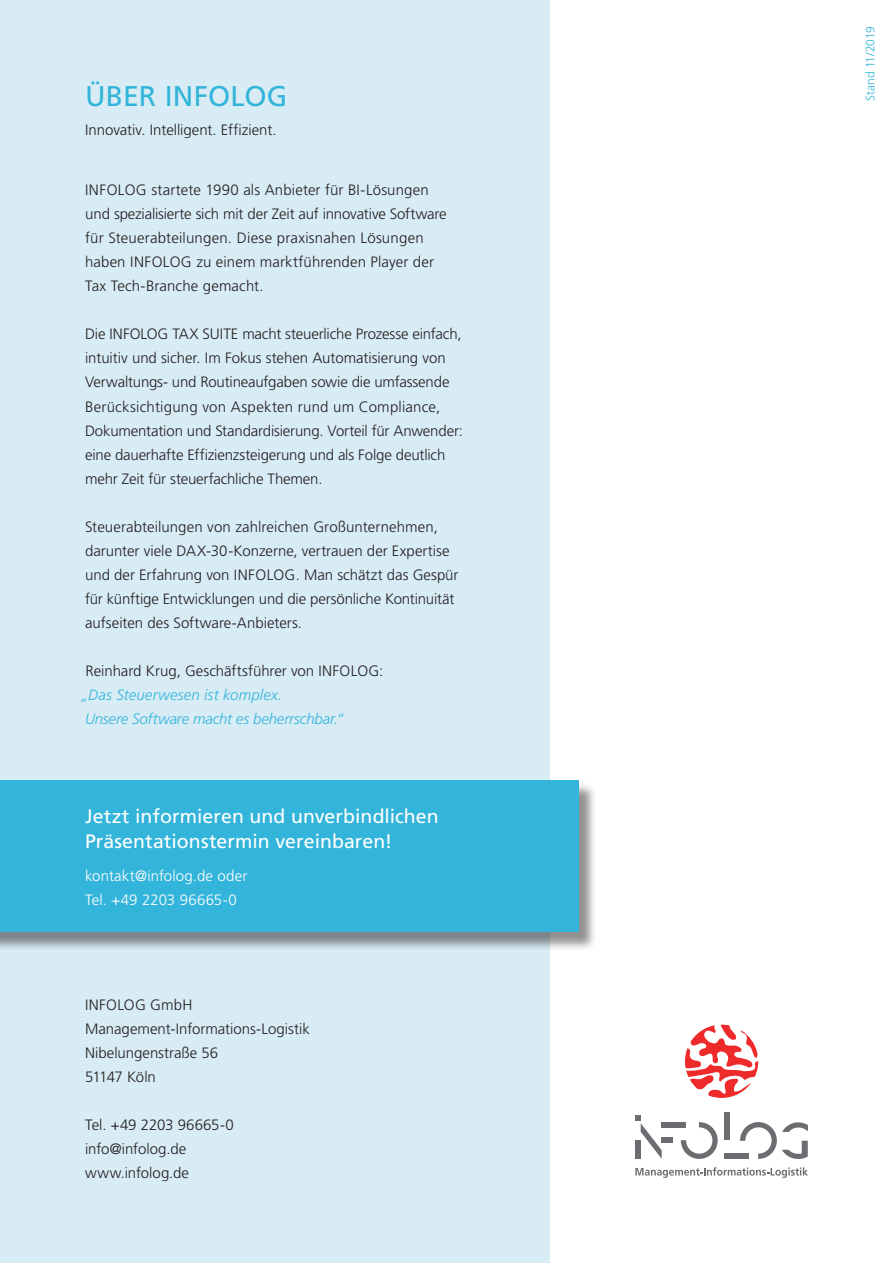
<style>
.page{position:relative;width:893px;height:1263px;background:#fff}
.page>*{position:absolute;margin:0;border:0;box-sizing:border-box;transform-origin:0 0}
.t1{font:28.5px "Frutiger LT Std";letter-spacing:.005em;color:#33b4da}
.t2{font:19.5px/25.5px "Frutiger LT Std";letter-spacing:.005em;color:#fff}
.t3{font:300 15px/24px "Frutiger LT Std";color:#231f20}
.t4{font:italic 300 15px/24px "Frutiger LT Std";letter-spacing:-.005em;color:#33b4da}
.t5{font:300 15px/24px "Frutiger LT Std";letter-spacing:.01em;color:#fff}
.t6{font:300 12px "Frutiger LT Std";letter-spacing:-.015em;color:#33b4da}
</style>
<div class="page">
<div style="left:0;top:0;width:550px;height:1263px;background:#d8ecf5"></div>
<div style="left:0;top:782px;width:597px;height:169px;background:#231f20;opacity:.5"></div>
<div style="left:0;top:780px;width:578px;height:152px;background:#33b4da"></div>
<div style="left:724px;top:1153px;width:25px;height:6px;background:#6c6d70"></div>
<div style="left:662px;top:1122px;width:24px;height:5px;background:#6c6d70"></div>
<div style="left:662px;top:1137px;width:11px;height:6px;background:#6c6d70"></div>
<svg style="left:681px;top:1122px;width:37px;height:37px"></svg>
<svg style="left:740px;top:1122px;width:68px;height:37px"></svg>
<svg style="left:635px;top:1167px;width:173px;height:11px"></svg>
<svg style="left:635px;top:1115px;width:27px;height:44px"></svg>
<svg style="left:685px;top:1025px;width:73px;height:73px"></svg>
<div style="left:724px;top:1112px;width:5px;height:28px;background:#6c6d70"></div>
<h1 class="t1" style="left:85px;top:80px;width:204px">ÜBER INFOLOG</h1>
<p class="t3" style="left:85px;top:118px;width:193px">Innovativ. Intelligent. Effizient.</p>
<p class="t3" style="left:85px;top:178px;width:363px">INFOLOG startete 1990 als Anbieter für BI-Lösungen und spezialisierte sich mit der Zeit auf innovative Software für Steuerabteilungen. Diese praxisnahen Lösungen haben INFOLOG zu einem marktführenden Player der Tax Tech-Branche gemacht.</p>
<p class="t3" style="left:85px;top:322px;width:379px">Die INFOLOG TAX SUITE macht steuerliche Prozesse einfach, intuitiv und sicher. Im Fokus stehen Automatisierung von Verwaltungs- und Routineaufgaben sowie die umfassende Berücksichtigung von Aspekten rund um Compliance, Dokumentation und Standardisierung. Vorteil für Anwender: eine dauerhafte Effizienzsteigerung und als Folge deutlich mehr Zeit für steuerfachliche Themen.</p>
<p class="t3" style="left:85px;top:514px;width:375px">Steuerabteilungen von zahlreichen Großunternehmen, darunter viele DAX-30-Konzerne, vertrauen der Expertise und der Erfahrung von INFOLOG. Man schätzt das Gespür für künftige Entwicklungen und die persönliche Kontinuität aufseiten des Software-Anbieters.</p>
<p class="t3" style="left:86px;top:658px;width:299px">Reinhard Krug, Geschäftsführer von INFOLOG:</p>
<p class="t4" style="left:81px;top:682px;width:264px">„Das Steuerwesen ist komplex.<br>Unsere Software macht es beherrschbar.“</p>
<h2 class="t2" style="left:85px;top:803px;width:355px">Jetzt informieren und unverbindlichen<br>Präsentationstermin vereinbaren!</h2>
<p class="t5" style="left:85px;top:864px;width:164px">kontakt@infolog.de oder<br>Tel. +49 2203 96665-0</p>
<p class="t3" style="left:85px;top:993px;width:226px">INFOLOG GmbH<br>Management-Informations-Logistik<br>Nibelungenstraße 56<br>51147 Köln</p>
<p class="t3" style="left:85px;top:1113px;width:150px">Tel. +49 2203 96665-0 info@infolog.de www.infolog.de</p>
<p class="t6" style="left:863px;top:101px;width:76px;rotate:-90deg">Stand 11/2019</p>
</div>
